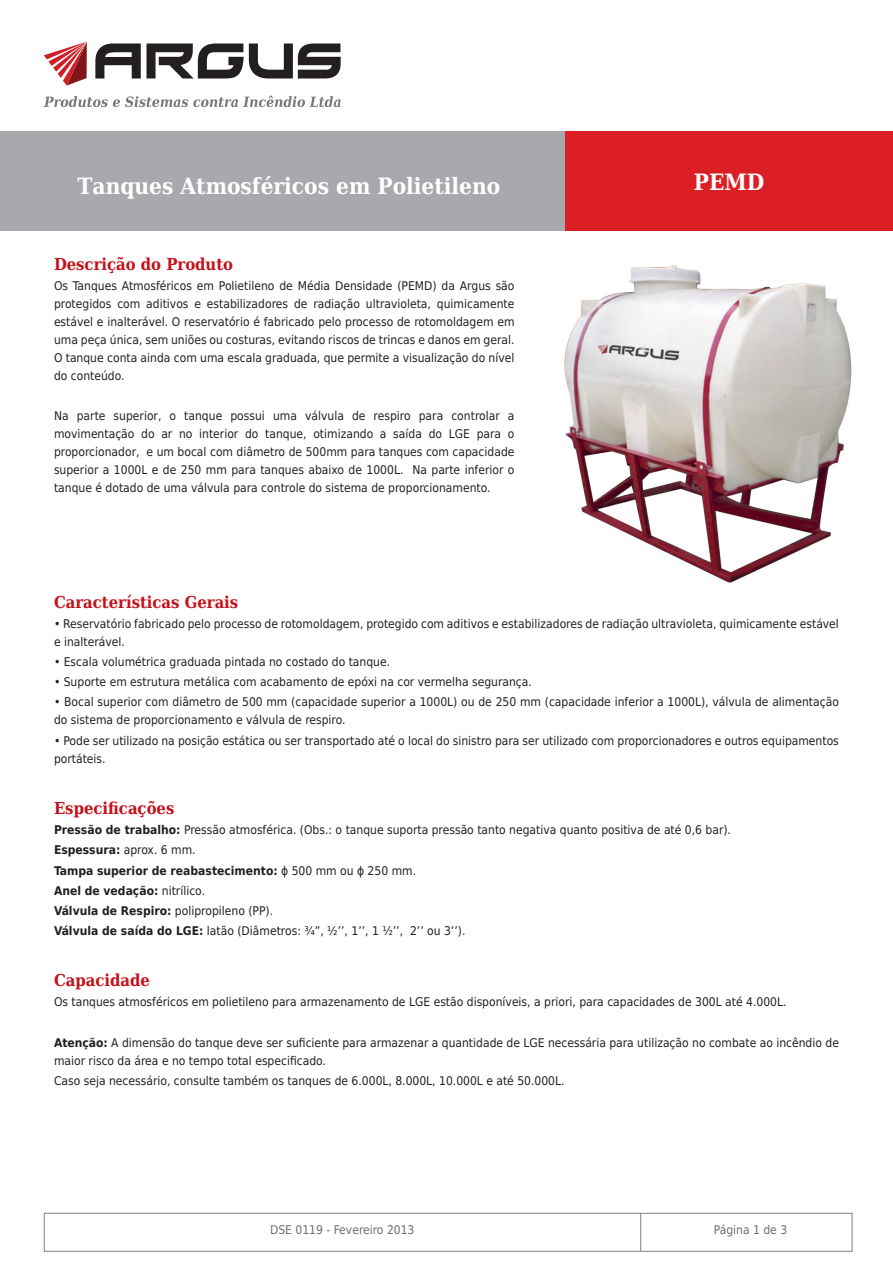
<style>
.page{position:relative;width:893px;height:1263px;background:#fff}
.page>*{position:absolute;margin:0;border:0;box-sizing:border-box;transform-origin:0 0}
.t1{font:700 22.5px "DejaVu Serif Condensed";color:#fff}
.t2{font:700 16.5px "DejaVu Serif Condensed";color:#c4121a}
.t3{font:12px/18px "DejaVu Sans Condensed";color:#231f20}
.t4{font:700 12px "DejaVu Sans Condensed";color:#231f20}
.t5{font:12px "DejaVu Sans Condensed";color:#6c6d70}
.s1{font-weight:700}
.s2{font-weight:400}
</style>
<div class="page">
<div style="left:44px;top:1213px;width:808px;height:39px;border:1px solid #808285"></div>
<hr style="left:640px;top:1213px;width:1px;height:38px;background:#808285">
<div style="left:0;top:132px;width:892px;height:99px;background:#a8a9ad"></div>
<svg style="left:44px;top:42px;width:43px;height:44px"></svg>
<svg style="left:95px;top:44px;width:246px;height:34px"></svg>
<svg style="left:44px;top:96px;width:297px;height:11px"></svg>
<div style="left:565px;top:132px;width:328px;height:99px;background:#dc1f25"></div>
<img style="left:564px;top:265px;width:288px;height:318px">
<p class="t1" style="left:78px;top:166px;width:424px">Tanques Atmosféricos em Polietileno</p>
<p class="t1" style="left:694px;top:162px;width:72px">PEMD</p>
<p class="t2" style="left:54px;top:249px;width:181px">Descrição do Produto</p>
<p class="t3" style="left:54px;top:276px;width:462px;text-align:justify">Os Tanques Atmosféricos em Polietileno de Média Densidade (PEMD) da Argus são protegidos com aditivos e estabilizadores de radiação ultravioleta, quimicamente estável e inalterável. O reservatório é fabricado pelo processo de rotomoldagem em uma peça única, sem uniões ou costuras, evitando riscos de trincas e danos em geral.<br>O tanque conta ainda com uma escala graduada, que permite a visualização do nível do conteúdo.</p>
<p class="t3" style="left:54px;top:407px;width:462px;text-align:justify">Na parte superior, o tanque possui uma válvula de respiro para controlar a movimentação do ar no interior do tanque, otimizando a saída do LGE para o proporcionador, e um bocal com diâmetro de 500mm para tanques com capacidade superior a 1000L e de 250 mm para tanques abaixo de 1000L. Na parte inferior o tanque é dotado de uma válvula para controle do sistema de proporcionamento.</p>
<p class="t2" style="left:54px;top:587px;width:186px">Características Gerais</p>
<p class="t3" style="left:54px;top:614px;width:786px">• Reservatório fabricado pelo processo de rotomoldagem, protegido com aditivos e estabilizadores de radiação ultravioleta, quimicamente estável e inalterável.</p>
<p class="t3" style="left:54px;top:653px;width:338px">• Escala volumétrica graduada pintada no costado do tanque.</p>
<p class="t3" style="left:54px;top:673px;width:479px">• Suporte em estrutura metálica com acabamento de epóxi na cor vermelha segurança.</p>
<p class="t3" style="left:54px;top:693px;width:786px">• Bocal superior com diâmetro de 500 mm (capacidade superior a 1000L) ou de 250 mm (capacidade inferior a 1000L), válvula de alimentação do sistema de proporcionamento e válvula de respiro.</p>
<p class="t3" style="left:54px;top:731px;width:786px">• Pode ser utilizado na posição estática ou ser transportado até o local do sinistro para ser utilizado com proporcionadores e outros equipamentos portáteis.</p>
<p class="t2" style="left:54px;top:794px;width:122px">Especificações</p>
<p class="t3" style="left:54px;top:821px;width:679px"><span class="s1">Pressão de trabalho:</span> Pressão atmosférica. (Obs.: o tanque suporta pressão tanto negativa quanto positiva de até 0,6 bar).</p>
<p class="t4" style="left:54px;top:840px;width:143px">Espessura: <span class="s2">aprox. 6 mm.</span></p>
<p class="t4" style="left:54px;top:860px;width:364px">Tampa superior de reabastecimento: <span class="s2">ϕ 500 mm ou ϕ 250 mm.</span></p>
<p class="t4" style="left:54px;top:880px;width:153px">Anel de vedação: <span class="s2">nitrílico.</span></p>
<p class="t3" style="left:54px;top:901px;width:221px"><span class="s1">Válvula de Respiro:</span> polipropileno (PP).</p>
<p class="t3" style="left:54px;top:921px;width:413px"><span class="s1">Válvula de saída do LGE:</span> latão (Diâmetros: ¾”, ½’’, 1’’, 1 ½’’, 2’’ ou 3’’).</p>
<p class="t2" style="left:54px;top:966px;width:97px">Capacidade</p>
<p class="t3" style="left:54px;top:993px;width:734px">Os tanques atmosféricos em polietileno para armazenamento de LGE estão disponíveis, a priori, para capacidades de 300L até 4.000L.</p>
<p class="t3" style="left:54px;top:1033px;width:786px"><span class="s1">Atenção:</span> A dimensão do tanque deve ser suficiente para armazenar a quantidade de LGE necessária para utilização no combate ao incêndio de maior risco da área e no tempo total especificado.</p>
<p class="t3" style="left:54px;top:1071px;width:512px">Caso seja necessário, consulte também os tanques de 6.000L, 8.000L, 10.000L e até 50.000L.</p>
<p class="t5" style="left:270px;top:1220px;width:146px">DSE 0119 - Fevereiro 2013</p>
<p class="t5" style="left:714px;top:1220px;width:75px">Página 1 de 3</p>
</div>
